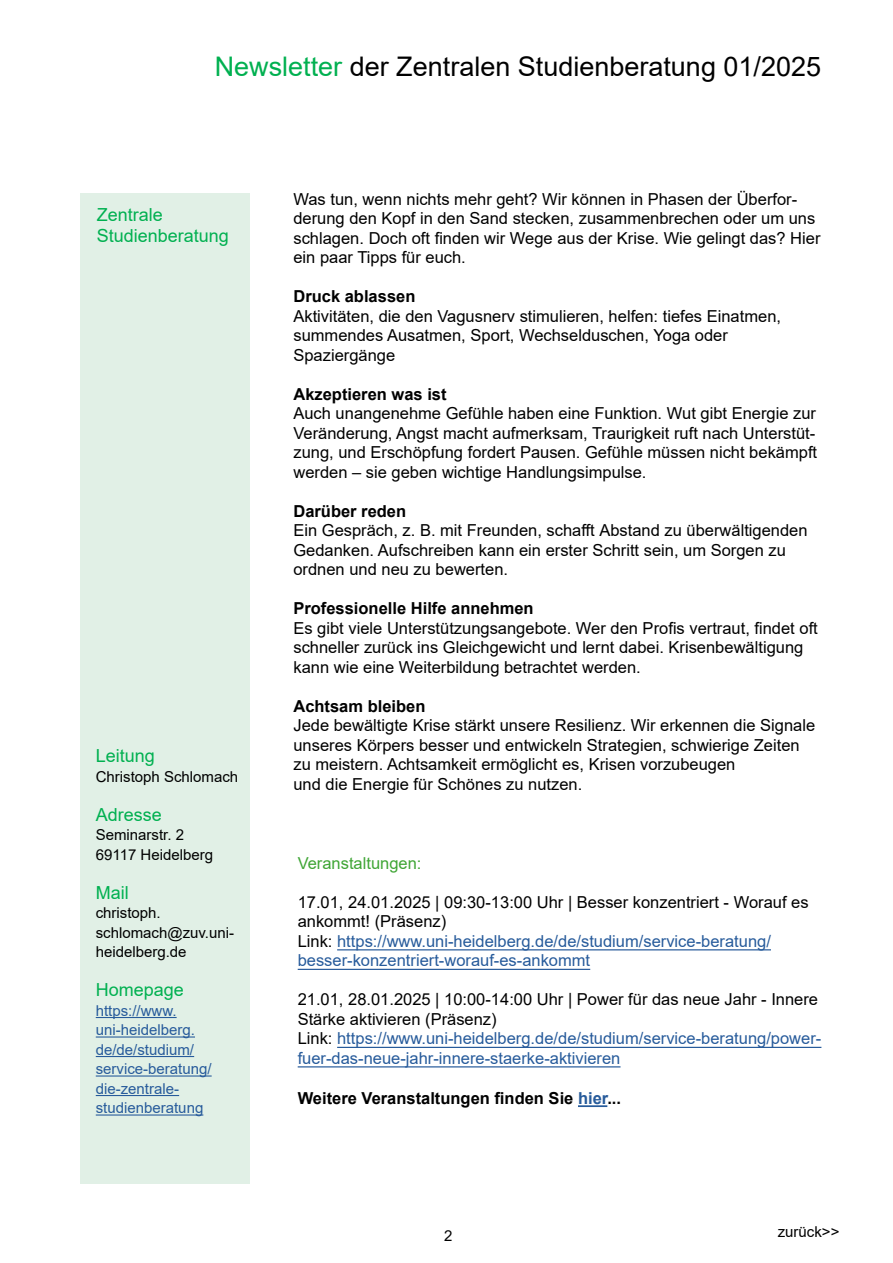
<style>
.page{position:relative;width:893px;height:1263px;background:#fff}
.page>*{position:absolute;margin:0;border:0;box-sizing:border-box;transform-origin:0 0}
.t1{font:27px "Arial";color:#000}
.t2{font:18px/21px "Arial";color:#00b050}
.t3{font:16.5px/19.5px "Arial";color:#000}
.t4{font:16.5px/19.5px "Arial";color:#275b9b}
.t5{font:700 16.5px "Arial";color:#000}
.t6{font:16.5px "Arial";color:#3fa535}
.t7{font:15px/19.5px "Arial";color:#000}
.t8{font:15px/19.5px "Arial";color:#275b9b}
.s1{color:#00b050}
.s2{color:#000}
.s3{color:#275b9b}
</style>
<div class="page">
<div style="left:80px;top:193px;width:170px;height:990px;background:#e1f0e6"></div>
<hr style="left:96px;top:1017px;width:81px;height:1px;background:#275b9b">
<hr style="left:96px;top:1036px;width:99px;height:1px;background:#275b9b">
<hr style="left:96px;top:1056px;width:98px;height:1px;background:#275b9b">
<hr style="left:96px;top:1075px;width:116px;height:1px;background:#275b9b">
<hr style="left:96px;top:1095px;width:83px;height:1px;background:#275b9b">
<hr style="left:96px;top:1114px;width:107px;height:1px;background:#275b9b">
<hr style="left:578px;top:1105px;width:29px;height:2px;background:#275b9b">
<hr style="left:298px;top:1066px;width:322px;height:1px;background:#275b9b">
<hr style="left:337px;top:1047px;width:484px;height:1px;background:#275b9b">
<hr style="left:298px;top:969px;width:292px;height:1px;background:#275b9b">
<hr style="left:337px;top:949px;width:434px;height:1px;background:#275b9b">
<h1 class="t1" style="left:215px;top:48px;width:608px"><span class="s1">Newsletter</span> der Zentralen Studienberatung 01/2025</h1>
<p class="t2" style="left:97px;top:204px;width:134px">Zentrale<br>Studienberatung</p>
<p class="t2" style="left:96px;top:745px;width:61px">Leitung</p>
<p class="t7" style="left:96px;top:767px;width:144px">Christoph Schlomach</p>
<p class="t2" style="left:96px;top:804px;width:68px">Adresse</p>
<p class="t7" style="left:96px;top:825px;width:119px">Seminarstr. 2<br>69117 Heidelberg</p>
<p class="t2" style="left:96px;top:882px;width:34px">Mail</p>
<p class="t7" style="left:96px;top:903px;width:140px">christoph. schlomach@zuv.uni&shy;heidelberg.de</p>
<p class="t2" style="left:96px;top:979px;width:90px">Homepage</p>
<p class="t8" style="left:96px;top:1001px;width:117px">https://www. uni-heidelberg. de/de/studium/ service-beratung/ die-zentrale&shy;studienberatung</p>
<p class="t3" style="left:293px;top:189px;width:529px">Was tun, wenn nichts mehr geht? Wir können in Phasen der Überfor&shy;derung den Kopf in den Sand stecken, zusammenbrechen oder um uns schlagen. Doch oft finden wir Wege aus der Krise. Wie gelingt das? Hier ein paar Tipps für euch.</p>
<p class="t5" style="left:293px;top:285px;width:123px">Druck ablassen</p>
<p class="t3" style="left:293px;top:306px;width:489px">Aktivitäten, die den Vagusnerv stimulieren, helfen: tiefes Einatmen, summendes Ausatmen, Sport, Wechselduschen, Yoga oder<br>Spaziergänge</p>
<p class="t5" style="left:293px;top:382px;width:155px">Akzeptieren was ist</p>
<p class="t3" style="left:293px;top:403px;width:525px;text-align:justify">Auch unangenehme Gefühle haben eine Funktion. Wut gibt Energie zur Veränderung, Angst macht aufmerksam, Traurigkeit ruft nach Unterstüt&shy;zung, und Erschöpfung fordert Pausen. Gefühle müssen nicht bekämpft werden – sie geben wichtige Handlungsimpulse.</p>
<p class="t5" style="left:293px;top:499px;width:114px">Darüber reden</p>
<p class="t3" style="left:293px;top:521px;width:516px">Ein Gespräch, z. B. mit Freunden, schafft Abstand zu überwältigenden<br>Gedanken. Aufschreiben kann ein erster Schritt sein, um Sorgen zu ordnen und neu zu bewerten.</p>
<p class="t5" style="left:293px;top:597px;width:242px">Professionelle Hilfe annehmen</p>
<p class="t3" style="left:293px;top:618px;width:526px">Es gibt viele Unterstützungsangebote. Wer den Profis vertraut, findet oft schneller zurück ins Gleichgewicht und lernt dabei. Krisenbewältigung kann wie eine Weiterbildung betrachtet werden.</p>
<p class="t5" style="left:293px;top:694px;width:134px">Achtsam bleiben</p>
<p class="t3" style="left:293px;top:716px;width:523px">Jede bewältigte Krise stärkt unsere Resilienz. Wir erkennen die Signale unseres Körpers besser und entwickeln Strategien, schwierige Zeiten zu meistern. Achtsamkeit ermöglicht es, Krisen vorzubeugen<br>und die Energie für Schönes zu nutzen.</p>
<p class="t6" style="left:298px;top:852px;width:125px">Veranstaltungen:</p>
<p class="t4" style="left:298px;top:892px;width:512px"><span class="s2">17.01, 24.01.2025 | 09:30-13:00 Uhr | Besser konzentriert - Worauf es ankommt! (Präsenz)<br>Link:</span> https://www.uni-heidelberg.de/de/studium/service-beratung/ besser-konzentriert-worauf-es-ankommt</p>
<p class="t4" style="left:298px;top:990px;width:525px"><span class="s2">21.01, 28.01.2025 | 10:00-14:00 Uhr | Power für das neue Jahr - Innere Stärke aktivieren (Präsenz)<br>Link:</span> https://www.uni-heidelberg.de/de/studium/service-beratung/power&shy;fuer-das-neue-jahr-innere-staerke-aktivieren</p>
<p class="t5" style="left:298px;top:1087px;width:325px">Weitere Veranstaltungen finden Sie <span class="s3">hier</span>...</p>
<p class="t7" style="left:444px;top:1226px;width:10px">2</p>
<p class="t7" style="left:778px;top:1222px;width:63px">zurück&gt;&gt;</p>
</div>
